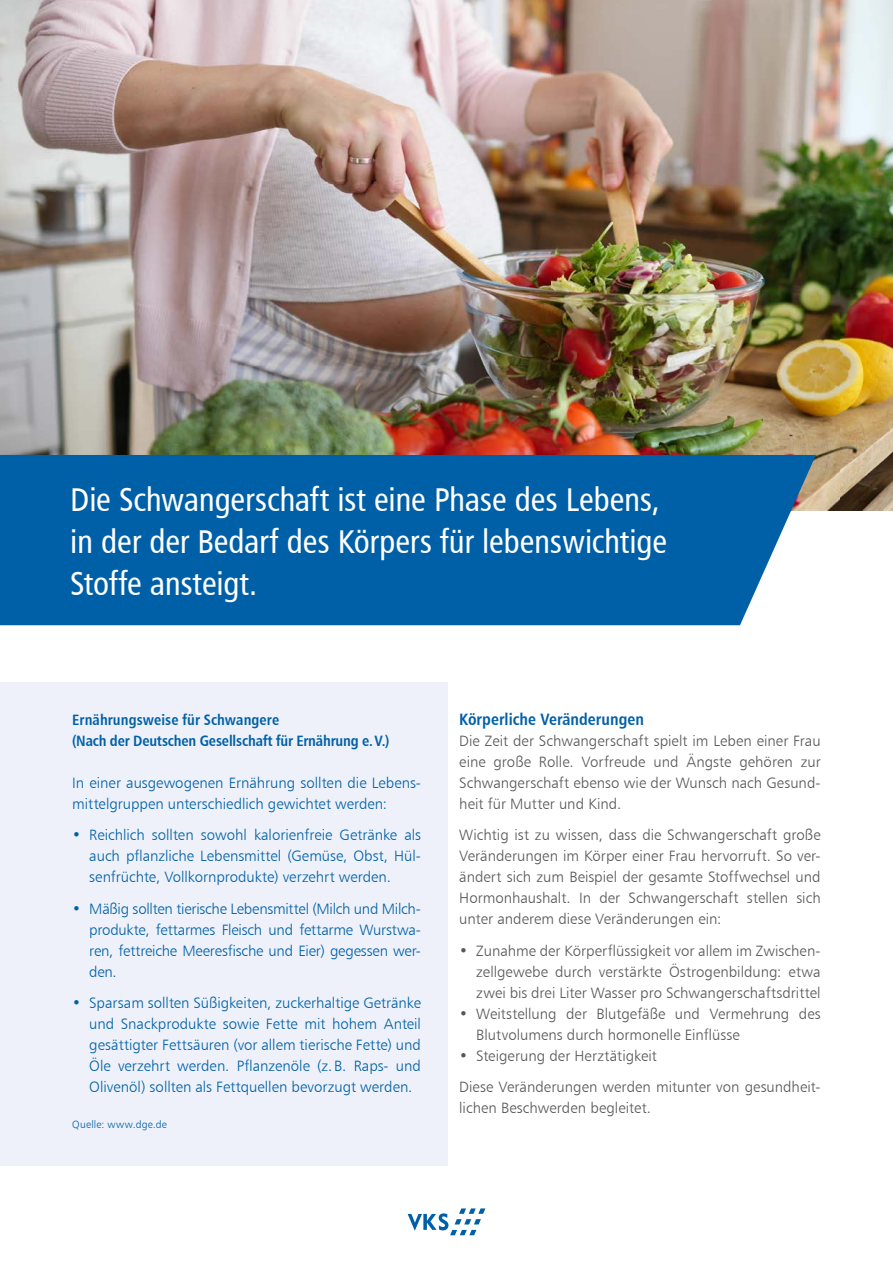
<style>
.page{position:relative;width:893px;height:1263px;background:#fff}
.page>*{position:absolute;margin:0;border:0;box-sizing:border-box;transform-origin:0 0}
.t1{font:33px/42px "Humanist 777 BT Roman Condensed B";letter-spacing:-.005em;color:#fff}
.t2{font:16.5px "Humanist 777 BT Bold Condensed B";color:#0060a7}
.t3{font:15px/21px "Humanist 777 BT Light B";letter-spacing:.005em;color:#575756;text-align:justify}
.t4{font:15px/21px "Humanist 777 BT Light B";color:#0060a7;text-align:justify}
.t5{font:15px/21px "Humanist 777 BT Bold Condensed B";letter-spacing:-.005em;color:#0060a7}
.t6{font:10.5px "Humanist 777 BT Light B";letter-spacing:.02em;color:#0060a7}
</style>
<div class="page">
<div style="left:0;top:682px;width:447px;height:483px;background:#eef1f9"></div>
<img style="left:0;top:0;width:840px;height:510px">
<img style="left:840px;top:0;width:53px;height:510px">
<div style="left:0;top:455px;width:816px;height:170px;background:#0060a7"></div>
<svg style="left:408px;top:1208px;width:77px;height:27px"></svg>
<h1 class="t1" style="left:70px;top:478px;width:598px">Die Schwangerschaft ist eine Phase des Lebens, in der der Bedarf des Körpers für lebenswichtige<br>Stoffe ansteigt.</h1>
<p class="t5" style="left:72px;top:708px;width:319px">Ernährungsweise für Schwangere<br>(Nach der Deutschen Gesellschaft für Ernährung e.V.)</p>
<p class="t4" style="left:72px;top:772px;width:350px">In einer ausgewogenen Ernährung sollten die Lebens&shy;mittelgruppen unterschiedlich gewichtet werden:</p>
<p class="t4" style="left:89px;top:824px;width:333px;text-indent:-17px">• Reichlich sollten sowohl kalorienfreie Getränke als auch pflanzliche Lebensmittel (Gemüse, Obst, Hül&shy;senfrüchte, Vollkornprodukte) verzehrt werden.</p>
<p class="t4" style="left:89px;top:898px;width:333px;text-indent:-17px">• Mäßig sollten tierische Lebensmittel (Milch und Milch&shy;produkte, fettarmes Fleisch und fettarme Wurstwa&shy;ren, fettreiche Meeresfische und Eier) gegessen wer&shy;den.</p>
<p class="t4" style="left:89px;top:992px;width:333px;text-indent:-17px">• Sparsam sollten Süßigkeiten, zuckerhaltige Getränke und Snackprodukte sowie Fette mit hohem Anteil gesättigter Fettsäuren (vor allem tierische Fette) und Öle verzehrt werden. Pflanzenöle (z.B. Raps- und Olivenöl) sollten als Fettquellen bevorzugt werden.</p>
<p class="t6" style="left:72px;top:1118px;width:96px">Quelle: www.dge.de</p>
<p class="t2" style="left:459px;top:708px;width:186px">Körperliche Veränderungen</p>
<p class="t3" style="left:459px;top:730px;width:363px">Die Zeit der Schwangerschaft spielt im Leben einer Frau eine große Rolle. Vorfreude und Ängste gehören zur Schwangerschaft ebenso wie der Wunsch nach Gesund&shy;heit für Mutter und Kind.</p>
<p class="t3" style="left:459px;top:824px;width:363px">Wichtig ist zu wissen, dass die Schwangerschaft große Veränderungen im Körper einer Frau hervorruft. So ver&shy;ändert sich zum Beispiel der gesamte Stoffwechsel und Hormonhaushalt. In der Schwangerschaft stellen sich unter anderem diese Veränderungen ein:</p>
<p class="t3" style="left:476px;top:940px;width:346px;text-indent:-17px">• Zunahme der Körperflüssigkeit vor allem im Zwischen&shy;zellgewebe durch verstärkte Östrogenbildung: etwa zwei bis drei Liter Wasser pro Schwangerschaftsdrittel</p>
<p class="t3" style="left:476px;top:1003px;width:346px;text-indent:-17px">• Weitstellung der Blutgefäße und Vermehrung des<br>Blutvolumens durch hormonelle Einflüsse</p>
<p class="t3" style="left:459px;top:1039px;width:363px;line-height:31.5px">• Steigerung der Herztätigkeit<br>Diese Veränderungen werden mitunter von gesundheit-</p>
<p class="t3" style="left:459px;top:1097px;width:193px">lichen Beschwerden begleitet.</p>
</div>
